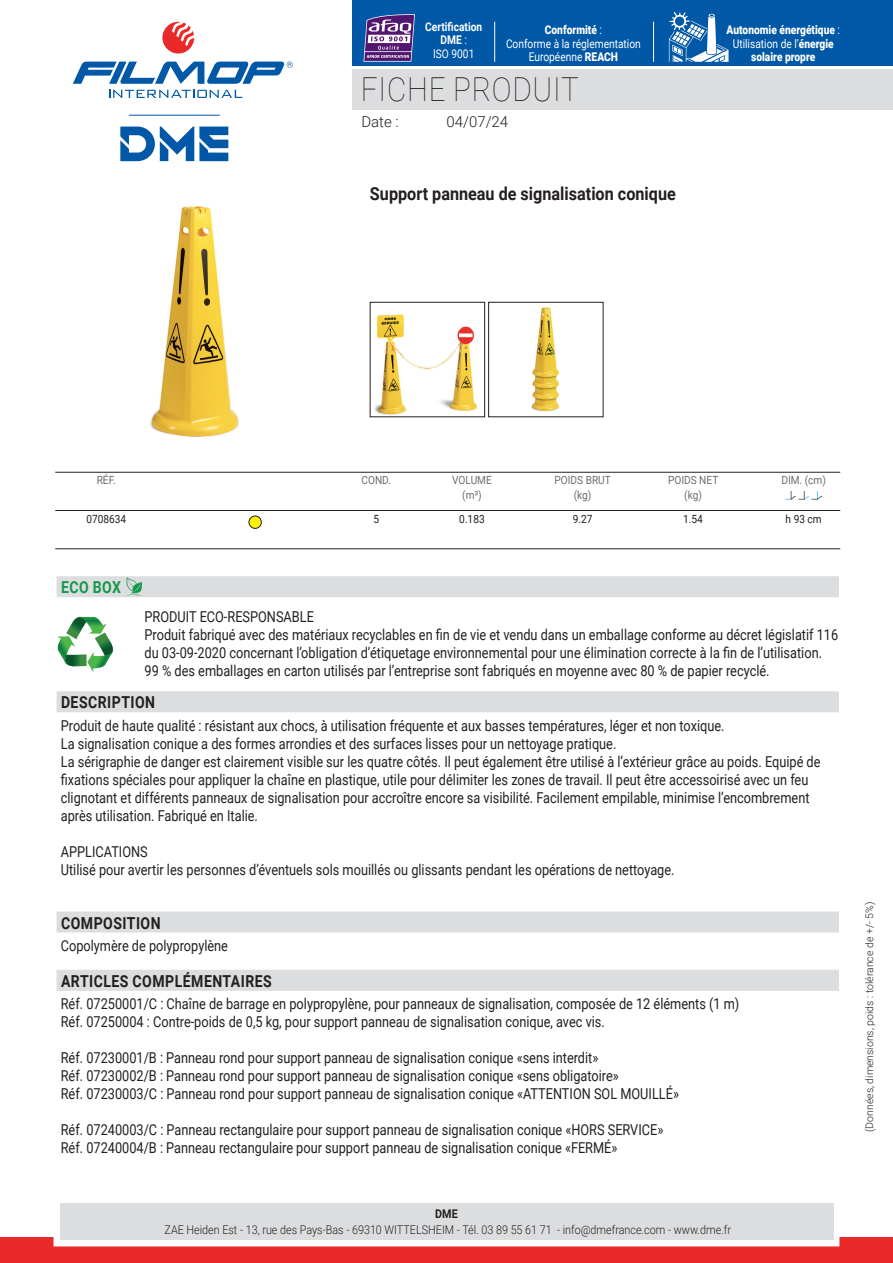
<style>
.page{position:relative;width:893px;height:1263px;background:#fff}
.page>*{position:absolute;margin:0;border:0;box-sizing:border-box;transform-origin:0 0}
.t1{font:100 33px "Roboto";letter-spacing:.025em;color:#231f20;scale:.9 1}
.t2{font:700 18px "Roboto";color:#231f20;scale:.9 1}
.t3{font:700 16.5px "Roboto";letter-spacing:.035em;color:#231f20;scale:.85 1}
.t4{font:700 16.5px "Roboto";letter-spacing:.035em;color:#14984c;scale:.85 1}
.t5{font:15px/18px "Roboto";color:#231f20;scale:.85 1}
.t6{font:300 15px "Roboto";color:#231f20}
.t7{font:300 12px "Roboto";color:#231f20;scale:.9 1}
.t8{font:900 12px/13.5px "Roboto";color:#fff;text-align:center;scale:.85 1}
.t9{font:12px/13.5px "Roboto";color:#fff;text-align:center;scale:.85 1}
.t10{font:700 12px/13.5px "Roboto";color:#fff;text-align:center;scale:.85 1}
.t11{font:700 12px "Roboto";color:#231f20;scale:.9 1}
.t12{font:11.25px/15px "Roboto";color:#6c6d70;text-align:center;scale:.9 1}
.t13{font:11.25px "Roboto";color:#231f20;scale:.9 1}
.t14{font:300 10.5px "Roboto";color:#231f20}
.s1{font-weight:400}
.s2{font-weight:900}
</style>
<div class="page">
<div style="left:353px;top:69px;width:540px;height:40px;background:#dcdddf"></div>
<svg style="left:109px;top:90px;width:133px;height:8px"></svg>
<svg style="left:162px;top:22px;width:32px;height:32px"></svg>
<svg style="left:73px;top:61px;width:220px;height:23px"></svg>
<div style="left:353px;top:0;width:540px;height:66px;background:#0158a6"></div>
<div style="left:0;top:1237px;width:893px;height:26px;background:#e9292a"></div>
<div style="left:54px;top:1197px;width:785px;height:49px;border:12px solid #fff"></div>
<div style="left:60px;top:1203px;width:773px;height:37px;background:#dcdddf"></div>
<svg style="left:120px;top:126px;width:108px;height:35px"></svg>
<hr style="left:129px;top:115px;width:91px;height:1px;background:#0158a6">
<hr style="left:653px;top:22px;width:1px;height:40px;background:#fff">
<hr style="left:494px;top:22px;width:1px;height:40px;background:#fff">
<svg style="left:669px;top:12px;width:59px;height:50px"></svg>
<svg style="left:363px;top:14px;width:52px;height:48px;background:#7a619e"></svg>
<hr style="left:365px;top:51px;width:46px;height:1px;background:#fff">
<img style="left:150px;top:206px;width:89px;height:231px">
<img style="left:375px;top:314px;width:102px;height:101px">
<div style="left:370px;top:302px;width:115px;height:115px;border:1px solid #231f20"></div>
<img style="left:531px;top:307px;width:29px;height:105px">
<div style="left:488px;top:302px;width:115px;height:115px;border:1px solid #231f20"></div>
<div style="left:57px;top:576px;width:782px;height:21px;background:#dcdddf"></div>
<svg style="left:126px;top:577px;width:16px;height:19px"></svg>
<svg style="left:57px;top:616px;width:57px;height:56px"></svg>
<div style="left:57px;top:691px;width:782px;height:21px;background:#dcdddf"></div>
<div style="left:57px;top:911px;width:782px;height:21px;background:#dcdddf"></div>
<div style="left:57px;top:970px;width:782px;height:21px;background:#dcdddf"></div>
<hr style="left:55px;top:472px;width:785px;height:1px;background:#231f20">
<hr style="left:55px;top:548px;width:785px;height:1px;background:#231f20">
<hr style="left:55px;top:510px;width:785px;height:1px;background:#231f20">
<div style="left:249px;top:516px;width:12px;height:12px;background:#fff101;border-radius:50%"></div>
<div style="left:249px;top:516px;width:12px;height:12px;border:1px solid #231f20;border-radius:50%"></div>
<svg style="left:785px;top:491px;width:37px;height:9px"></svg>
<p class="t10" style="left:425px;top:19px;width:68px">Certification<br>DME <span class="s1">:<br>ISO 9001</span></p>
<p class="t8" style="left:727px;top:23px;width:135px">Autonomie énergétique <span class="s1">:<br>Utilisation de l’</span>énergie solaire propre</p>
<p class="t9" style="left:506px;top:23px;width:160px"><span class="s2">Conformité</span> :<br>Conforme à la réglementation<br>Européenne <span class="s2">REACH</span></p>
<h1 class="t1" style="left:361px;top:66px;width:244px">FICHE PRODUIT</h1>
<p class="t6" style="left:361px;top:111px;width:39px">Date :</p>
<p class="t6" style="left:446px;top:111px;width:63px">04/07/24</p>
<p class="t2" style="left:370px;top:181px;width:341px">Support panneau de signalisation conique</p>
<p class="t12" style="left:97px;top:473px;width:23px">RÉF.</p>
<p class="t13" style="left:86px;top:511px;width:46px">0708634</p>
<p class="t4" style="left:61px;top:576px;width:72px">ECO BOX</p>
<p class="t12" style="left:362px;top:473px;width:34px">COND.</p>
<p class="t13" style="left:373px;top:511px;width:8px">5</p>
<p class="t12" style="left:452px;top:473px;width:46px">VOLUME (m³)</p>
<p class="t13" style="left:459px;top:511px;width:30px">0.183</p>
<p class="t12" style="left:554px;top:473px;width:64px">POIDS BRUT (kg)</p>
<p class="t13" style="left:573px;top:511px;width:23px">9.27</p>
<p class="t12" style="left:668px;top:473px;width:57px">POIDS NET (kg)</p>
<p class="t13" style="left:683px;top:511px;width:23px">1.54</p>
<p class="t12" style="left:781px;top:473px;width:51px">DIM. (cm)</p>
<p class="t13" style="left:786px;top:511px;width:42px">h 93 cm</p>
<p class="t5" style="left:145px;top:607px;width:818px">PRODUIT ECO-RESPONSABLE<br>Produit fabriqué avec des matériaux recyclables en fin de vie et vendu dans un emballage conforme au décret législatif 116 du 03-09-2020 concernant l’obligation d’étiquetage environnemental pour une élimination correcte à la fin de l’utilisation.<br>99 % des emballages en carton utilisés par l’entreprise sont fabriqués en moyenne avec 80 % de papier recyclé.</p>
<p class="t3" style="left:61px;top:691px;width:112px">DESCRIPTION</p>
<p class="t5" style="left:61px;top:716px;width:895px">Produit de haute qualité : résistant aux chocs, à utilisation fréquente et aux basses températures, léger et non toxique.<br>La signalisation conique a des formes arrondies et des surfaces lisses pour un nettoyage pratique.<br>La sérigraphie de danger est clairement visible sur les quatre côtés. Il peut également être utilisé à l’extérieur grâce au poids. Equipé de fixations spéciales pour appliquer la chaîne en plastique, utile pour délimiter les zones de travail. Il peut être accessoirisé avec un feu clignotant et différents panneaux de signalisation pour accroître encore sa visibilité. Facilement empilable, minimise l’encombrement après utilisation. Fabriqué en Italie.</p>
<p class="t5" style="left:61px;top:842px;width:723px">APPLICATIONS<br>Utilisé pour avertir les personnes d’éventuels sols mouillés ou glissants pendant les opérations de nettoyage.</p>
<p class="t3" style="left:61px;top:911px;width:119px">COMPOSITION</p>
<p class="t5" style="left:61px;top:936px;width:198px">Copolymère de polypropylène</p>
<p class="t3" style="left:61px;top:969px;width:250px">ARTICLES COMPLÉMENTAIRES</p>
<p class="t5" style="left:61px;top:994px;width:800px">Réf. 07250001/C : Chaîne de barrage en polypropylène, pour panneaux de signalisation, composée de 12 éléments (1 m)<br>Réf. 07250004 : Contre-poids de 0,5 kg, pour support panneau de signalisation conique, avec vis.</p>
<p class="t5" style="left:61px;top:1048px;width:729px">Réf. 07230001/B : Panneau rond pour support panneau de signalisation conique «sens interdit»<br>Réf. 07230002/B : Panneau rond pour support panneau de signalisation conique «sens obligatoire»<br>Réf. 07230003/C : Panneau rond pour support panneau de signalisation conique «ATTENTION SOL MOUILLÉ»</p>
<p class="t5" style="left:61px;top:1120px;width:710px">Réf. 07240003/C : Panneau rectangulaire pour support panneau de signalisation conique «HORS SERVICE»<br>Réf. 07240004/B : Panneau rectangulaire pour support panneau de signalisation conique «FERMÉ»</p>
<p class="t11" style="left:435px;top:1205px;width:27px">DME</p>
<p class="t7" style="left:164px;top:1222px;width:631px">ZAE Heiden Est - 13, rue des Pays-Bas - 69310 WITTELSHEIM - Tél. 03 89 55 61 71 - info@dmefrance.com - www.dme.fr</p>
<p class="t14" style="left:862px;top:1132px;width:232px;rotate:-90deg">(Données, dimensions, poids : tolérance de +/- 5%)</p>
</div>
